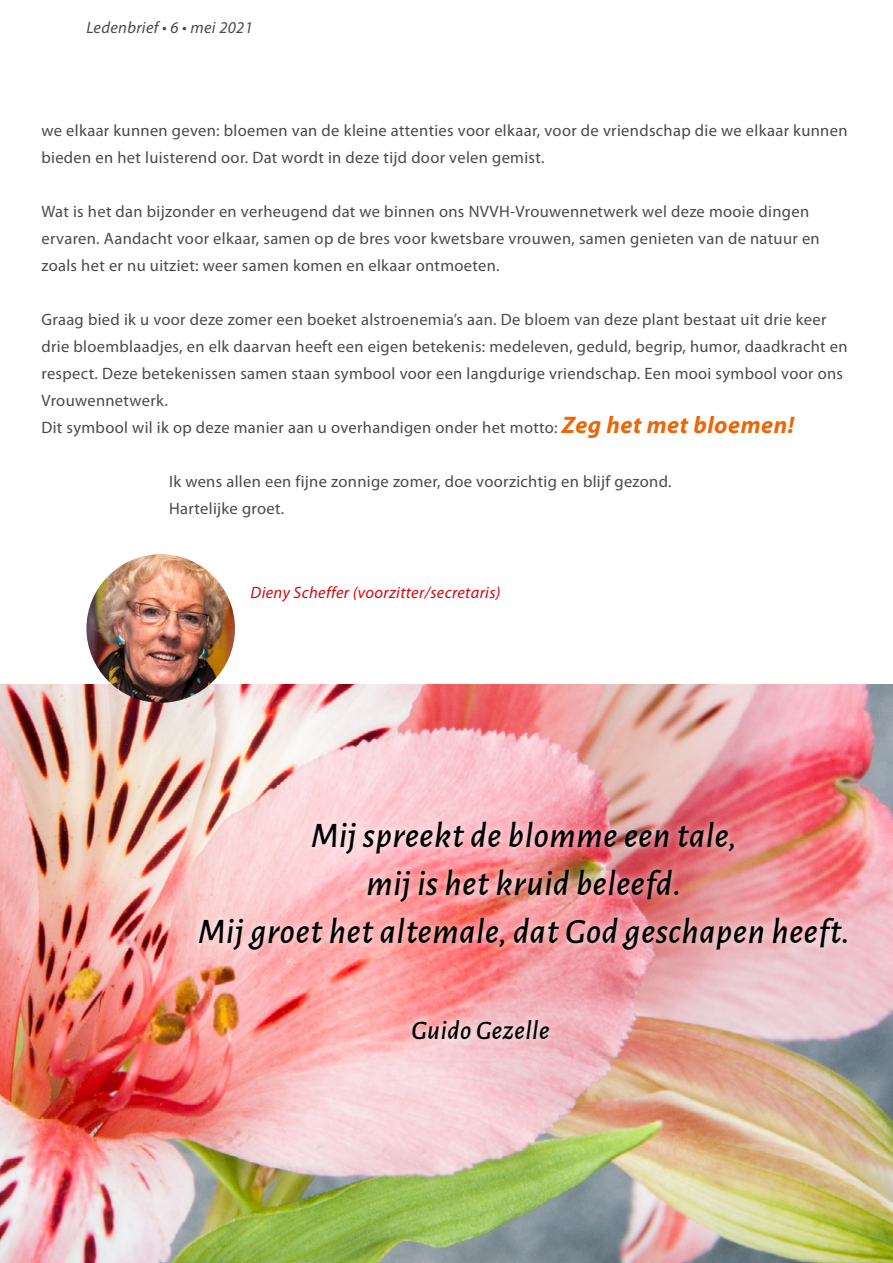
<style>
.page{position:relative;width:893px;height:1263px;background:#fff}
.page>*{position:absolute;margin:0;border:0;box-sizing:border-box;transform-origin:0 0}
.t1{font:italic 500 36px/48px "Alegreya Sans";letter-spacing:.02em;color:#000;text-align:center}
.t2{font:italic 500 27px "Alegreya Sans";letter-spacing:.02em;color:#000}
.t3{font:16.5px/27px "Myriad Pro";letter-spacing:.02em;color:#4a4a49}
.t4{font:italic 16.5px "Myriad Pro";letter-spacing:.02em;color:#d20a11}
.t5{font:italic 16.5px "Myriad Pro";letter-spacing:.02em;color:#4a4a49}
.s1{font-weight:700;font-style:italic;font-size:24px;color:#ec6608}
</style>
<div class="page">
<img style="left:0;top:685px;width:893px;height:578px">
<img style="left:86px;top:554px;width:149px;height:149px;border-radius:74px">
<div style="left:191px;top:814px;width:663px;height:234px;background:#fff;opacity:.75"></div>
<p class="t5" style="left:86px;top:19px;width:168px">Ledenbrief • 6 • mei 2021</p>
<p class="t3" style="left:41px;top:117px;width:807px">we elkaar kunnen geven: bloemen van de kleine attenties voor elkaar, voor de vriendschap die we elkaar kunnen bieden en het luisterend oor. Dat wordt in deze tijd door velen gemist.</p>
<p class="t3" style="left:41px;top:198px;width:780px">Wat is het dan bijzonder en verheugend dat we binnen ons NVVH-Vrouwennetwerk wel deze mooie dingen ervaren. Aandacht voor elkaar, samen op de bres voor kwetsbare vrouwen, samen genieten van de natuur en zoals het er nu uitziet: weer samen komen en elkaar ontmoeten.</p>
<p class="t3" style="left:41px;top:306px;width:808px">Graag bied ik u voor deze zomer een boeket alstroenemia’s aan. De bloem van deze plant bestaat uit drie keer drie bloemblaadjes, en elk daarvan heeft een eigen betekenis: medeleven, geduld, begrip, humor, daadkracht en respect. Deze betekenissen samen staan symbool voor een langdurige vriendschap. Een mooi symbool voor ons Vrouwennetwerk.<br>Dit symbool wil ik op deze manier aan u overhandigen onder het motto: <span class="s1">Zeg het met bloemen!</span></p>
<p class="t3" style="left:169px;top:468px;width:504px">Ik wens allen een fijne zonnige zomer, doe voorzichtig en blijf gezond.<br>Hartelijke groet.</p>
<p class="t4" style="left:251px;top:583px;width:251px">Dieny Scheffer (voorzitter/secretaris)</p>
<h1 class="t1" style="left:198px;top:810px;width:653px">Mij spreekt de blomme een tale,<br>mij is het kruid beleefd.<br>Mij groet het altemale, dat God geschapen heeft.</h1>
<h2 class="t2" style="left:412px;top:1012px;width:139px">Guido Gezelle</h2>
</div>
